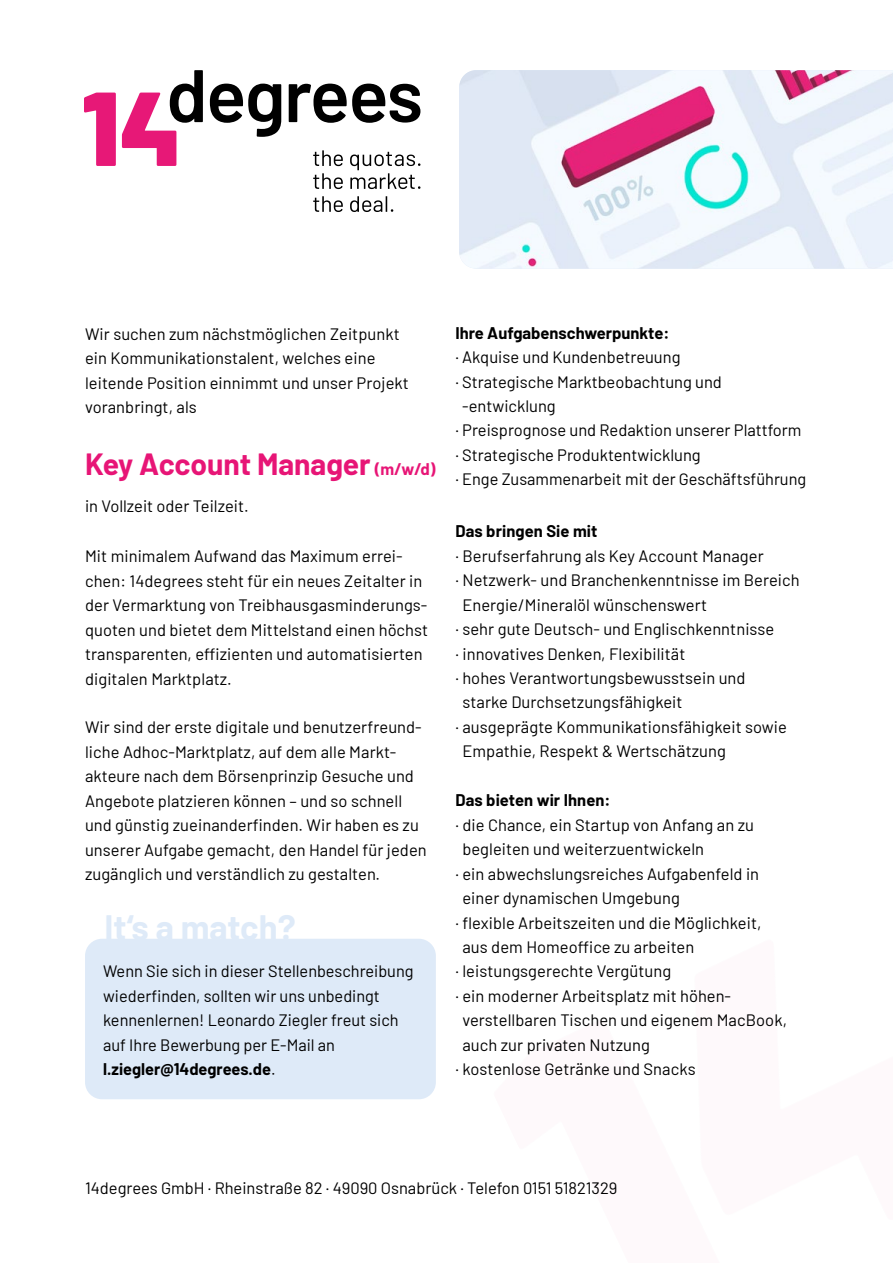
<style>
.page{position:relative;width:893px;height:1263px;background:#fff}
.page>*{position:absolute;margin:0;border:0;box-sizing:border-box;transform-origin:0 0}
.t1{font:700 34.5px "Barlow";color:#deeaf8}
.t2{font:700 30px "Barlow";color:#e71576}
.t3{font:16.5px/24.5px "Barlow";letter-spacing:.005em;color:#000}
.t4{font:700 16.5px "Barlow";color:#000}
.s1{font-size:16.5px}
.s2{font-weight:700}
</style>
<div class="page">
<img style="left:459px;top:70px;width:434px;height:199px">
<svg style="left:210px;top:84px;width:71px;height:53px"></svg>
<svg style="left:289px;top:84px;width:131px;height:39px"></svg>
<svg style="left:313px;top:150px;width:30px;height:16px"></svg>
<svg style="left:313px;top:173px;width:30px;height:16px"></svg>
<svg style="left:350px;top:152px;width:70px;height:37px"></svg>
<svg style="left:313px;top:196px;width:30px;height:16px"></svg>
<svg style="left:350px;top:196px;width:43px;height:16px"></svg>
<svg style="left:84px;top:93px;width:32px;height:73px"></svg>
<svg style="left:122px;top:70px;width:81px;height:96px"></svg>
<div style="left:85px;top:939px;width:351px;height:160px;background:#deeaf8;border-radius:17px"></div>
<p class="t3" style="left:85px;top:320px;width:325px">Wir suchen zum nächstmöglichen Zeitpunkt ein Kommunikationstalent, welches eine leitende Position einnimmt und unser Projekt voranbringt, als</p>
<h2 class="t2" style="left:85px;top:442px;width:352px">Key Account Manager <span class="s1">(m/w/d)</span></h2>
<p class="t3" style="left:85px;top:493px;width:165px">in Vollzeit oder Teilzeit.</p>
<p class="t3" style="left:85px;top:543px;width:345px">Mit minimalem Aufwand das Maximum errei&shy;chen: 14degrees steht für ein neues Zeitalter in der Vermarktung von Treibhausgasminderungs&shy;quoten und bietet dem Mittelstand einen höchst transparenten, effizienten und automatisierten digitalen Marktplatz.</p>
<p class="t3" style="left:85px;top:714px;width:343px">Wir sind der erste digitale und benutzerfreund&shy;liche Adhoc-Marktplatz, auf dem alle Markt&shy;akteure nach dem Börsenprinzip Gesuche und Angebote platzieren können – und so schnell und günstig zueinanderfinden. Wir haben es zu unserer Aufgabe gemacht, den Handel für jeden zugänglich und verständlich zu gestalten.</p>
<h1 class="t1" style="left:105px;top:902px;width:193px">It‘s a match?</h1>
<p class="t3" style="left:103px;top:958px;width:312px">Wenn Sie sich in dieser Stellenbeschreibung wiederfinden, sollten wir uns unbedingt kennenlernen! Leonardo Ziegler freut sich auf Ihre Bewerbung per E-Mail an <span class="s2">l.ziegler@14degrees.de</span>.</p>
<p class="t4" style="left:455px;top:320px;width:215px">Ihre Aufgabenschwerpunkte:</p>
<p class="t3" style="left:455px;top:344px;width:227px">· Akquise und Kundenbetreuung</p>
<p class="t3" style="left:455px;top:368px;width:268px">· Strategische Marktbeobachtung und</p>
<p class="t3" style="left:462px;top:393px;width:95px">-entwicklung</p>
<p class="t3" style="left:455px;top:417px;width:348px">· Preisprognose und Redaktion unserer Plattform</p>
<p class="t3" style="left:455px;top:441px;width:247px">· Strategische Produktentwicklung</p>
<p class="t3" style="left:455px;top:466px;width:352px">· Enge Zusammenarbeit mit der Geschäftsführung</p>
<p class="t4" style="left:455px;top:519px;width:143px">Das bringen Sie mit</p>
<p class="t3" style="left:455px;top:542px;width:310px">· Berufserfahrung als Key Account Manager</p>
<p class="t3" style="left:455px;top:567px;width:346px">· Netzwerk- und Branchenkenntnisse im Bereich</p>
<p class="t3" style="left:462px;top:591px;width:246px">Energie/Mineralöl wünschenswert</p>
<p class="t3" style="left:455px;top:616px;width:320px">· sehr gute Deutsch- und Englischkenntnisse</p>
<p class="t3" style="left:455px;top:640px;width:231px">· innovatives Denken, Flexibilität</p>
<p class="t3" style="left:455px;top:664px;width:291px">· hohes Verantwortungsbewusstsein und</p>
<p class="t3" style="left:462px;top:689px;width:222px">starke Durchsetzungsfähigkeit</p>
<p class="t3" style="left:455px;top:713px;width:333px">· ausgeprägte Kommunikationsfähigkeit sowie</p>
<p class="t3" style="left:462px;top:738px;width:265px">Empathie, Respekt &amp; Wertschätzung</p>
<p class="t4" style="left:455px;top:788px;width:157px">Das bieten wir Ihnen:</p>
<p class="t3" style="left:455px;top:811px;width:300px">· die Chance, ein Startup von Anfang an zu</p>
<p class="t3" style="left:462px;top:836px;width:243px">begleiten und weiterzuentwickeln</p>
<p class="t3" style="left:455px;top:860px;width:305px">· ein abwechslungsreiches Aufgabenfeld in</p>
<p class="t3" style="left:462px;top:885px;width:219px">einer dynamischen Umgebung</p>
<p class="t3" style="left:455px;top:909px;width:307px">· flexible Arbeitszeiten und die Möglichkeit,</p>
<p class="t3" style="left:462px;top:933px;width:233px">aus dem Homeoffice zu arbeiten</p>
<p class="t3" style="left:455px;top:958px;width:217px">· leistungsgerechte Vergütung</p>
<p class="t3" style="left:455px;top:982px;width:277px">· ein moderner Arbeitsplatz mit höhen-</p>
<p class="t3" style="left:462px;top:1007px;width:326px">verstellbaren Tischen und eigenem MacBook,</p>
<p class="t3" style="left:462px;top:1031px;width:189px">auch zur privaten Nutzung</p>
<p class="t3" style="left:455px;top:1056px;width:242px">· kostenlose Getränke und Snacks</p>
<p class="t3" style="left:85px;top:1175px;width:534px">14degrees GmbH · Rheinstraße 82 · 49090 Osnabrück · Telefon 0151 51821329</p>
</div>
